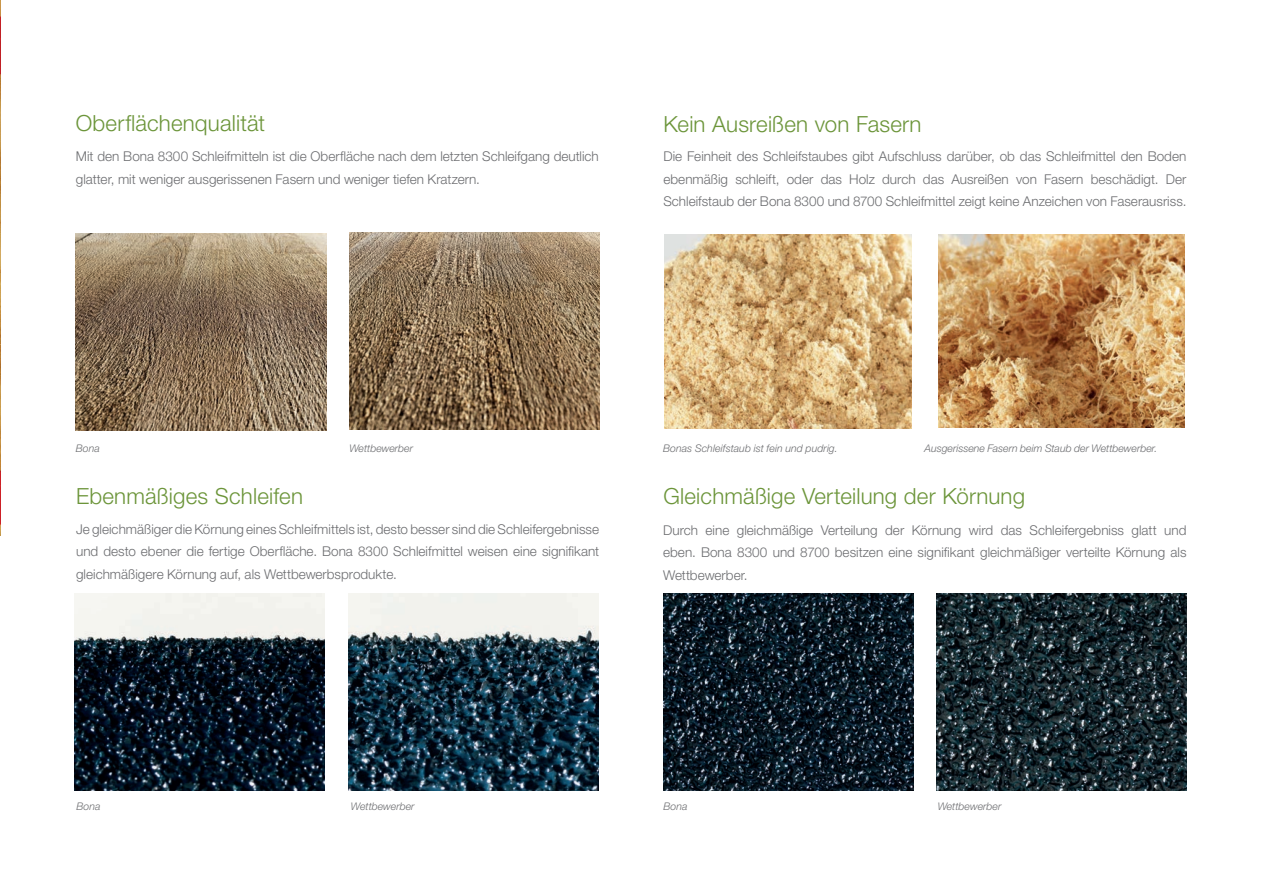
<style>
.page{position:relative;width:1263px;height:893px;background:#fff}
.page>*{position:absolute;margin:0;border:0;box-sizing:border-box;transform-origin:0 0}
.t1{font:300 22.35px "Helvetica Neue LT Std";letter-spacing:.01em;color:#6c953a}
.t2{font:300 13.5px/22.5px "Helvetica Neue LT Std";color:#6c6d70;text-align:justify}
.t3{font:italic 300 10.5px "Helvetica Neue LT Std";letter-spacing:.005em;color:#6c6d70}
</style>
<div class="page">
<img style="left:349px;top:593px;width:250px;height:197px">
<img style="left:75px;top:593px;width:250px;height:197px">
<img style="left:76px;top:233px;width:250px;height:197px">
<img style="left:349px;top:232px;width:251px;height:198px">
<img style="left:663px;top:593px;width:250px;height:197px">
<img style="left:936px;top:593px;width:250px;height:197px">
<img style="left:665px;top:235px;width:246px;height:193px">
<img style="left:939px;top:235px;width:246px;height:193px">
<img style="left:0;top:0;width:1px;height:535px">
<h1 class="t1" style="left:76px;top:109px;width:191px">Oberflächenqualität</h1>
<p class="t2" style="left:76px;top:145px;width:524px">Mit den Bona 8300 Schleifmitteln ist die Oberfläche nach dem letzten Schleifgang deutlich glatter, mit weniger ausgerissenen Fasern und weniger tiefen Kratzern.</p>
<h1 class="t1" style="left:663px;top:110px;width:260px">Kein Ausreißen von Fasern</h1>
<p class="t2" style="left:663px;top:145px;width:524px">Die Feinheit des Schleifstaubes gibt Aufschluss darüber, ob das Schleifmittel den Boden ebenmäßig schleift, oder das Holz durch das Ausreißen von Fasern beschädigt. Der Schleifstaub der Bona 8300 und 8700 Schleifmittel zeigt keine Anzeichen von Faserausriss.</p>
<p class="t3" style="left:76px;top:442px;width:26px">Bona</p>
<p class="t3" style="left:663px;top:442px;width:176px">Bonas Schleifstaub ist fein und pudrig.</p>
<p class="t3" style="left:349px;top:442px;width:65px">Wettbewerber</p>
<p class="t3" style="left:925px;top:442px;width:234px">Ausgerissene Fasern beim Staub der Wettbewerber.</p>
<h1 class="t1" style="left:76px;top:482px;width:228px">Ebenmäßiges Schleifen</h1>
<p class="t2" style="left:76px;top:517px;width:525px">Je gleichmäßiger die Körnung eines Schleifmittels ist, desto besser sind die Schleifergebnisse und desto ebener die fertige Oberfläche. Bona 8300 Schleifmittel weisen eine signifikant gleichmäßigere Körnung auf, als Wettbewerbsprodukte.</p>
<h1 class="t1" style="left:663px;top:482px;width:363px">Gleichmäßige Verteilung der Körnung</h1>
<p class="t2" style="left:663px;top:518px;width:525px">Durch eine gleichmäßige Verteilung der Körnung wird das Schleifergebniss glatt und eben. Bona 8300 und 8700 besitzen eine signifikant gleichmäßiger verteilte Körnung als Wettbewerber.</p>
<p class="t3" style="left:77px;top:800px;width:26px">Bona</p>
<p class="t3" style="left:351px;top:800px;width:65px">Wettbewerber</p>
<p class="t3" style="left:938px;top:800px;width:65px">Wettbewerber</p>
<p class="t3" style="left:663px;top:800px;width:26px">Bona</p>
</div>
